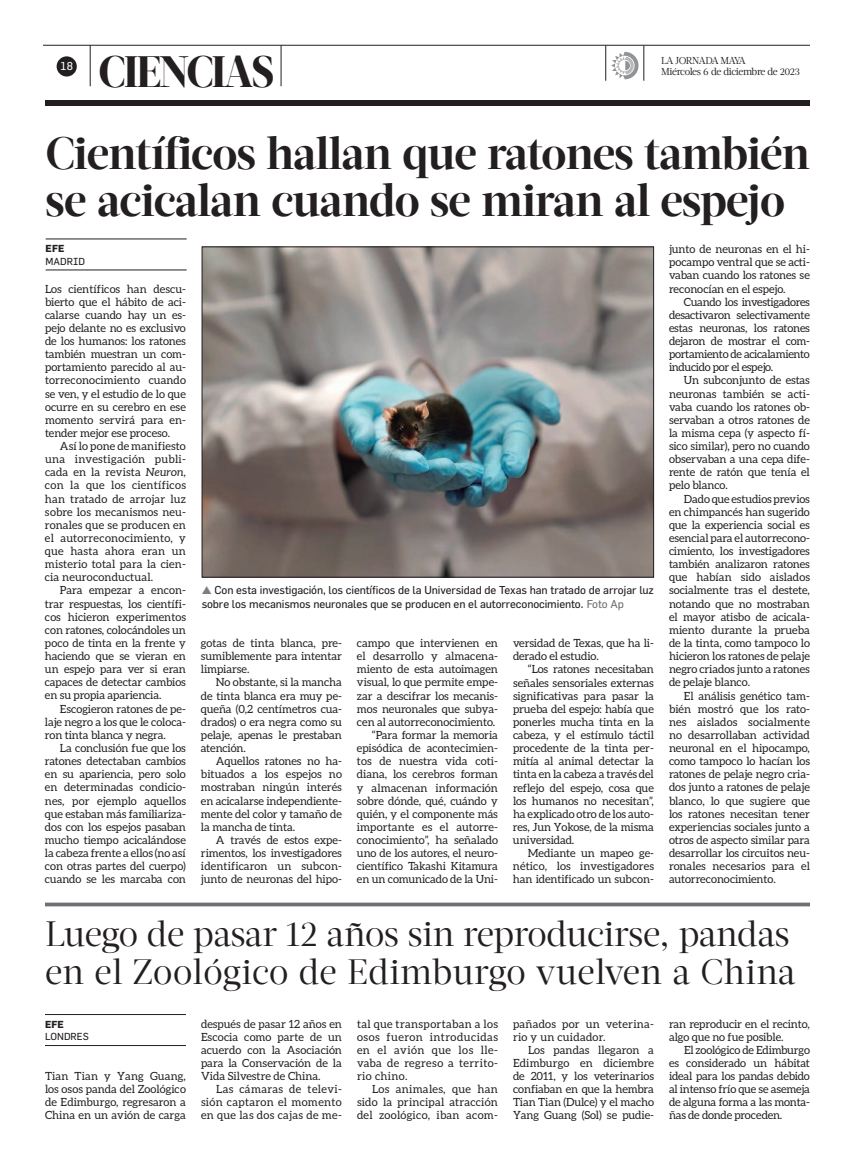
<style>
.page{position:relative;width:855px;height:1170px;background:#fff}
.page>*{position:absolute;margin:0;border:0;box-sizing:border-box;transform-origin:0 0}
.t1{font:700 45px "Acta Headline W00";letter-spacing:-.02em;color:#231f20}
.t2{font:800 43.75px "Acta Display W04";letter-spacing:-.04em;color:#231f20;scale:.94 1}
.t3{font:35px "Acta Headline W00";letter-spacing:-.01em;color:#231f20}
.t4{font:35px "Acta Headline W00";letter-spacing:.01em;color:#231f20}
.Nuevo_Body_tex{font:11.25px/13.1px "Aleo";letter-spacing:-.01em;color:#231f20;text-align:justify}
.Nuevo_Body_tex_ss{font:11.25px/13.1px "Aleo";color:#231f20;text-align:justify}
.PIE_DE_FOTO{font:11.25px/13.1px "Flama";letter-spacing:-.01em;color:#231f20}
.Nuevo_Body_tex-2{font:11.25px/13.1px "Aleo";letter-spacing:.02em;color:#231f20}
.t5{font:11.25px "Flama";color:#fff}
.t6{font:10px "Acta Deck W00";letter-spacing:-.04em;color:#231f20}
.t7{font:10px "Acta Deck W00";letter-spacing:-.05em;color:#231f20}
.t8{font:10px "Flama";color:#231f20}
.t9{font:700 10px "Flama";color:#231f20}
.s1{font-style:italic}
.s2{color:#7c7e81}
.s3{color:#6f7073}
</style>
<div class="page">
<div style="left:45px;top:100px;width:765px;height:5px;background:#231f20"></div>
<hr style="left:43px;top:45px;width:767px;height:1px;background:#231f20">
<hr style="left:90px;top:45px;width:1px;height:41px;background:#231f20">
<hr style="left:281px;top:45px;width:1px;height:41px;background:#231f20">
<div style="left:57px;top:56px;width:20px;height:21px;background:#231f20;border-radius:50%"></div>
<hr style="left:606px;top:45px;width:1px;height:36px;background:#231f20">
<hr style="left:644px;top:45px;width:1px;height:36px;background:#231f20">
<svg style="left:611px;top:52px;width:28px;height:27px"></svg>
<hr style="left:45px;top:1014px;width:141px;height:1px;background:#231f20">
<hr style="left:45px;top:1045px;width:141px;height:1px;background:#231f20">
<hr style="left:46px;top:239px;width:141px;height:1px;background:#231f20">
<hr style="left:46px;top:270px;width:141px;height:1px;background:#231f20">
<img style="left:204px;top:249px;width:448px;height:327px">
<div style="left:202px;top:247px;width:452px;height:331px;border:1px solid #231f20"></div>
<hr style="left:45px;top:903px;width:765px;height:3px;background:#6f7073">
<p class="t5" style="left:60px;top:59px;width:14px">18</p>
<p class="t2" style="left:99px;top:45px;width:188px">CIENCIAS</p>
<p class="t7" style="left:661px;top:54px;width:86px">LA JORNADA MAYA</p>
<p class="t6" style="left:661px;top:66px;width:140px">Miércoles 6 de diciembre de 2023</p>
<p class="t1" style="left:46px;top:126px;width:766px">Científicos hallan que ratones también</p>
<p class="t1" style="left:46px;top:174px;width:741px">se acicalan cuando se miran al espejo</p>
<p class="t9" style="left:46px;top:243px;width:20px">EFE</p>
<p class="t8" style="left:46px;top:255px;width:41px">MADRID</p>
<p class="Nuevo_Body_tex" style="left:669px;top:242px;width:142px">junto de neuronas en el hi&shy;pocampo ventral que se acti&shy;vaban cuando los ratones se reconocían en el espejo.</p>
<p class="Nuevo_Body_tex" style="left:669px;top:295px;width:142px;text-indent:15px">Cuando los investigadores desactivaron selectivamente estas neuronas, los ratones dejaron de mostrar el com&shy;portamiento de acicalamiento inducido por el espejo.</p>
<p class="Nuevo_Body_tex" style="left:669px;top:374px;width:142px;text-indent:15px">Un subconjunto de estas neuronas también se acti&shy;vaba cuando los ratones ob&shy;servaban a otros ratones de la misma cepa (y aspecto fí&shy;sico similar), pero no cuando observaban a una cepa dife&shy;rente de ratón que tenía el pelo blanco.</p>
<p class="Nuevo_Body_tex" style="left:669px;top:492px;width:142px;text-indent:15px">Dado que estudios previos en chimpancés han sugerido que la experiencia social es esencial para el autorrecono&shy;cimiento, los investigadores también analizaron ratones que habían sido aislados socialmente tras el destete, notando que no mostraban el mayor atisbo de acicala&shy;miento durante la prueba de la tinta, como tampoco lo hicieron los ratones de pelaje negro criados junto a ratones de pelaje blanco.</p>
<p class="Nuevo_Body_tex" style="left:669px;top:689px;width:142px;text-indent:15px">El análisis genético tam&shy;bién mostró que los rato&shy;nes aislados socialmente no desarrollaban actividad neuronal en el hipocampo, como tampoco lo hacían los ratones de pelaje negro cria&shy;dos junto a ratones de pelaje blanco, lo que sugiere que los ratones necesitan tener experiencias sociales junto a otros de aspecto similar para desarrollar los circuitos neu&shy;ronales necesarios para el autorreconocimiento.</p>
<p class="Nuevo_Body_tex_ss" style="left:45px;top:282px;width:143px">Los científicos han descu&shy;bierto que el hábito de aci&shy;calarse cuando hay un es&shy;pejo delante no es exclusivo de los humanos: los ratones también muestran un com&shy;portamiento parecido al au&shy;torreconocimiento cuando se ven, y el estudio de lo que ocurre en su cerebro en ese momento servirá para en&shy;tender mejor ese proceso.</p>
<p class="Nuevo_Body_tex" style="left:45px;top:439px;width:143px;text-indent:15px">Así lo pone de manifiesto una investigación publi&shy;cada en la revista <span class="s1">Neuron</span>, con la que los científicos han tratado de arrojar luz sobre los mecanismos neu&shy;ronales que se producen en el autorreconocimiento, y que hasta ahora eran un misterio total para la cien&shy;cia neuroconductual.</p>
<p class="Nuevo_Body_tex" style="left:45px;top:584px;width:143px;text-indent:15px">Para empezar a encon&shy;trar respuestas, los científi&shy;cos hicieron experimentos con ratones, colocándoles un poco de tinta en la frente y haciendo que se vieran en un espejo para ver si eran capaces de detectar cambios en su propia apariencia.</p>
<p class="Nuevo_Body_tex" style="left:45px;top:702px;width:142px;text-indent:15px">Escogieron ratones de pe&shy;laje negro a los que le coloca&shy;ron tinta blanca y negra.</p>
<p class="Nuevo_Body_tex" style="left:45px;top:741px;width:142px;text-indent:15px">La conclusión fue que los ratones detectaban cambios en su apariencia, pero solo en determinadas condicio&shy;nes, por ejemplo aquellos que estaban más familiariza&shy;dos con los espejos pasaban mucho tiempo acicalándose la cabeza frente a ellos (no así con otras partes del cuerpo) cuando se les marcaba con</p>
<p class="PIE_DE_FOTO" style="left:202px;top:584px;width:454px"><span class="s2">▲</span> Con esta investigación, los científicos de la Universidad de Texas han tratado de arrojar luz sobre los mecanismos neuronales que se producen en el autorreconocimiento. <span class="s3">Foto Ap</span></p>
<p class="Nuevo_Body_tex" style="left:201px;top:636px;width:142px">gotas de tinta blanca, pre&shy;sumiblemente para intentar limpiarse.</p>
<p class="Nuevo_Body_tex" style="left:201px;top:676px;width:142px;text-indent:15px">No obstante, si la mancha de tinta blanca era muy pe&shy;queña (0,2 centímetros cua&shy;drados) o era negra como su pelaje, apenas le prestaban atención.</p>
<p class="Nuevo_Body_tex" style="left:201px;top:754px;width:142px;text-indent:15px">Aquellos ratones no ha&shy;bituados a los espejos no mostraban ningún interés en acicalarse independiente&shy;mente del color y tamaño de la mancha de tinta.</p>
<p class="Nuevo_Body_tex" style="left:201px;top:833px;width:142px;text-indent:15px">A través de estos expe&shy;rimentos, los investigadores identificaron un subcon&shy;junto de neuronas del hipo-</p>
<p class="Nuevo_Body_tex" style="left:513px;top:636px;width:142px">versidad de Texas, que ha li&shy;derado el estudio.</p>
<p class="Nuevo_Body_tex" style="left:513px;top:663px;width:142px;text-indent:15px">“Los ratones necesitaban señales sensoriales externas significativas para pasar la prueba del espejo: había que ponerles mucha tinta en la cabeza, y el estímulo táctil procedente de la tinta per&shy;mitía al animal detectar la tinta en la cabeza a través del reflejo del espejo, cosa que los humanos no necesitan”, ha explicado otro de los auto&shy;res, Jun Yokose, de la misma universidad.</p>
<p class="Nuevo_Body_tex" style="left:513px;top:846px;width:142px;text-indent:15px">Mediante un mapeo ge&shy;nético, los investigadores han identificado un subcon-</p>
<p class="Nuevo_Body_tex" style="left:357px;top:636px;width:142px">campo que intervienen en el desarrollo y almacena&shy;miento de esta autoimagen visual, lo que permite empe&shy;zar a descifrar los mecanis&shy;mos neuronales que subya&shy;cen al autorreconocimiento.</p>
<p class="Nuevo_Body_tex" style="left:357px;top:728px;width:142px;text-indent:15px">“Para formar la memoria episódica de acontecimien&shy;tos de nuestra vida coti&shy;diana, los cerebros forman y almacenan información sobre dónde, qué, cuándo y quién, y el componente más importante es el autorre&shy;conocimiento”, ha señalado uno de los autores, el neuro&shy;científico Takashi Kitamura en un comunicado de la Uni-</p>
<p class="t3" style="left:45px;top:914px;width:746px">Luego de pasar 12 años sin reproducirse, pandas</p>
<p class="t4" style="left:45px;top:951px;width:752px">en el Zoológico de Edimburgo vuelven a China</p>
<p class="t9" style="left:45px;top:1018px;width:20px">EFE</p>
<p class="t8" style="left:45px;top:1031px;width:45px">LONDRES</p>
<p class="Nuevo_Body_tex_ss" style="left:201px;top:1017px;width:143px">después de pasar 12 años en Escocia como parte de un acuerdo con la Asociación para la Conservación de la Vida Silvestre de China.</p>
<p class="Nuevo_Body_tex" style="left:201px;top:1082px;width:142px;text-indent:15px">Las cámaras de televi&shy;sión captaron el momento en que las dos cajas de me-</p>
<p class="Nuevo_Body_tex" style="left:357px;top:1017px;width:142px">tal que transportaban a los osos fueron introducidas en el avión que los lle&shy;vaba de regreso a territo&shy;rio chino.</p>
<p class="Nuevo_Body_tex" style="left:357px;top:1082px;width:142px;text-indent:15px">Los animales, que han sido la principal atracción del zoológico, iban acom-</p>
<p class="Nuevo_Body_tex-2" style="left:513px;top:1017px;width:142px">pañados por un veterina&shy;rio y un cuidador.</p>
<p class="Nuevo_Body_tex" style="left:513px;top:1043px;width:143px;text-indent:15px">Los pandas llegaron a Edimburgo en diciembre de 2011, y los veterinarios confiaban en que la hembra Tian Tian (Dulce) y el macho Yang Guang (Sol) se pudie-</p>
<p class="Nuevo_Body_tex" style="left:669px;top:1017px;width:142px">ran reproducir en el recinto, algo que no fue posible.</p>
<p class="Nuevo_Body_tex" style="left:669px;top:1043px;width:142px;text-indent:15px">El zoológico de Edimburgo es considerado un hábitat ideal para los pandas debido al intenso frío que se asemeja de alguna forma a las monta&shy;ñas de donde proceden.</p>
<p class="Nuevo_Body_tex_ss" style="left:45px;top:1069px;width:142px">Tian Tian y Yang Guang, los osos panda del Zoológico de Edimburgo, regresaron a China en un avión de carga</p>
</div>
